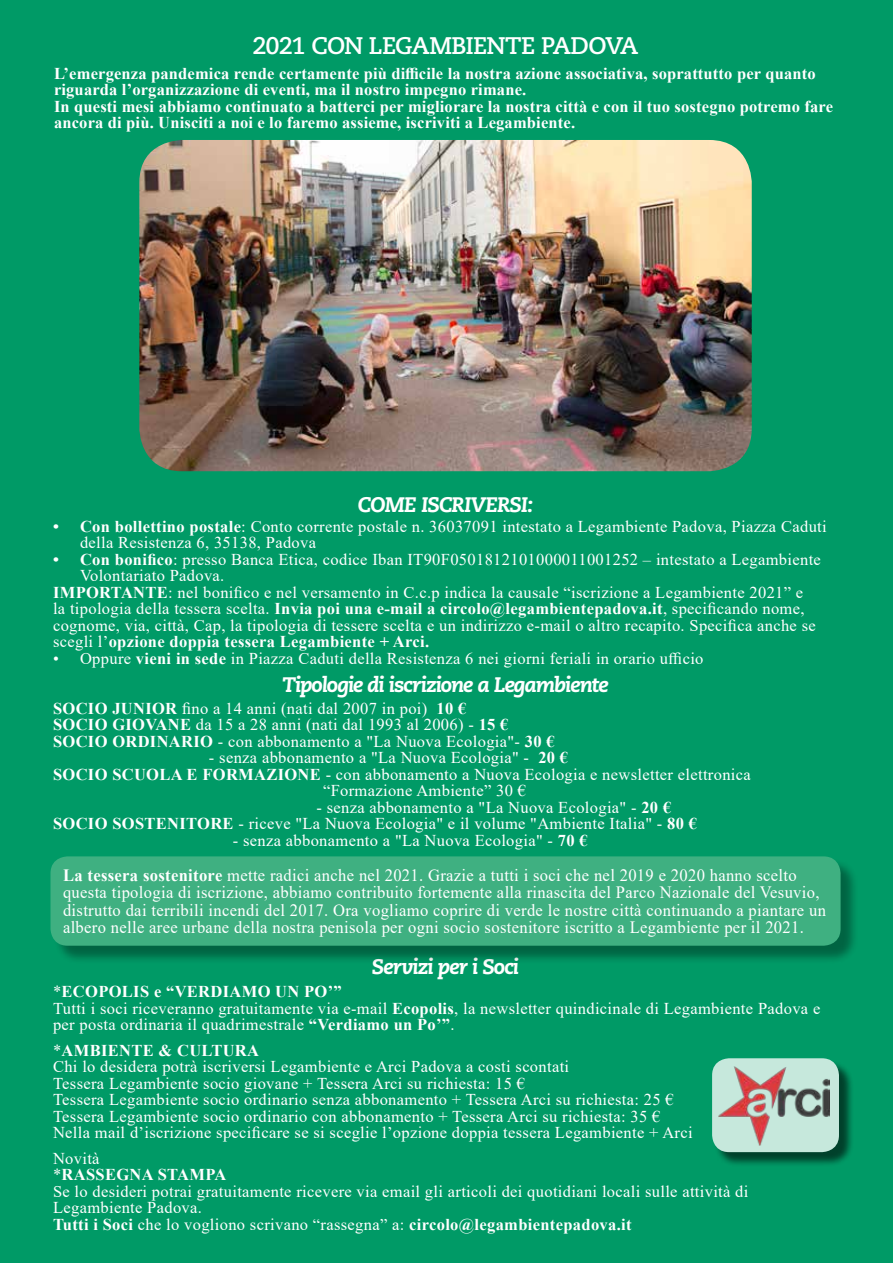
<style>
.page{position:relative;width:893px;height:1263px;background:#009a66}
.page>*{position:absolute;margin:0;border:0;box-sizing:border-box;transform-origin:0 0}
.t1{font:700 24px "Caecilia LT Std";letter-spacing:-.04em;color:#fff}
.t2{font:italic 800 21px "Caecilia LT Std";letter-spacing:-.045em;color:#fff}
.t3{font:17.25px/17.2px "Times New Roman";letter-spacing:.02em;color:#fff;scale:.96 1}
.t4{font:16.5px/16.5px "Times New Roman";letter-spacing:.02em;color:#fff}
.t5{font:700 16.5px/16.5px "Times New Roman";letter-spacing:.01em;color:#fff}
.s1{font-weight:700}
.s2{font-weight:400}
</style>
<div class="page">
<div style="left:53px;top:859px;width:807px;height:105px;background:#000;opacity:.75"></div>
<div style="left:50px;top:856px;width:791px;height:90px;background:#3fb081;border-radius:17px"></div>
<img style="left:139px;top:140px;width:613px;height:331px">
<div style="left:714px;top:1060px;width:140px;height:107px;background:#000;opacity:.75"></div>
<div style="left:712px;top:1058px;width:127px;height:94px;background:#c6e8dc;border-radius:17px"></div>
<img style="left:718px;top:1066px;width:112px;height:80px">
<h1 class="t1" style="left:253px;top:31px;width:387px">2021 CON LEGAMBIENTE PADOVA</h1>
<p class="t5" style="left:54px;top:64px;width:781px">L’emergenza pandemica rende certamente più difficile la nostra azione associativa, soprattutto per quanto riguarda l’organizzazione di eventi, ma il nostro impegno rimane.<br>In questi mesi abbiamo continuato a batterci per migliorare la nostra città e con il tuo sostegno potremo fare ancora di più. Unisciti a noi e lo faremo assieme, iscriviti a Legambiente.</p>
<p class="t2" style="left:358px;top:492px;width:177px">COME ISCRIVERSI:</p>
<p class="t4" style="left:80px;top:517px;width:748px;text-indent:-27px"><span class="s1">• Con bollettino postale</span>: Conto corrente postale n. 36037091 intestato a Legambiente Padova, Piazza Caduti della Resistenza 6, 35138, Padova</p>
<p class="t4" style="left:53px;top:550px;width:769px"><span class="s1">• Con bonifico</span>: presso Banca Etica, codice Iban IT90F0501812101000011001252 – intestato a Legambiente</p>
<p class="t4" style="left:80px;top:567px;width:146px">Volontariato Padova.</p>
<p class="t4" style="left:53px;top:583px;width:752px"><span class="s1">IMPORTANTE</span>: nel bonifico e nel versamento in C.c.p indica la causale “iscrizione a Legambiente 2021” e</p>
<p class="t4" style="left:53px;top:600px;width:753px">la tipologia della tessera scelta. <span class="s1">Invia poi una e-mail a circolo@legambientepadova.it</span>, specificando nome,</p>
<p class="t4" style="left:53px;top:616px;width:764px">cognome, via, città, Cap, la tipologia di tessere scelta e un indirizzo e-mail o altro recapito. Specifica anche se</p>
<p class="t5" style="left:53px;top:633px;width:378px"><span class="s2">scegli l’</span>opzione doppia tessera Legambiente + Arci.</p>
<p class="t4" style="left:53px;top:649px;width:652px">• Oppure <span class="s1">vieni in sede</span> in Piazza Caduti della Resistenza 6 nei giorni feriali in orario ufficio</p>
<p class="t2" style="left:282px;top:672px;width:328px">Tipologie di iscrizione a Legambiente</p>
<p class="t4" style="left:53px;top:699px;width:503px"><span class="s1">SOCIO JUNIOR</span> fino a 14 anni (nati dal 2007 in poi) <span class="s1">10 €<br>SOCIO GIOVANE</span> da 15 a 28 anni (nati dal 1993 al 2006) - <span class="s1">15 €<br>SOCIO ORDINARIO</span> - con abbonamento a "La Nuova Ecologia"- <span class="s1">30 €</span></p>
<p class="t4" style="left:209px;top:749px;width:361px">- senza abbonamento a "La Nuova Ecologia" - <span class="s1">20 €</span></p>
<p class="t4" style="left:53px;top:765px;width:699px"><span class="s1">SOCIO SCUOLA E FORMAZIONE</span> - con abbonamento a Nuova Ecologia e newsletter elettronica</p>
<p class="t4" style="left:323px;top:782px;width:205px">“Formazione Ambiente” 30 €</p>
<p class="t4" style="left:53px;top:798px;width:645px;text-indent:263px">- senza abbonamento a "La Nuova Ecologia" - <span class="s1">20 €<br>SOCIO SOSTENITORE</span> - riceve "La Nuova Ecologia" e il volume "Ambiente Italia" - <span class="s1">80 €</span></p>
<p class="t4" style="left:233px;top:831px;width:356px">- senza abbonamento a "La Nuova Ecologia" - <span class="s1">70 €</span></p>
<p class="t3" style="left:63px;top:866px;width:796px"><span class="s1">La tessera sostenitore</span> mette radici anche nel 2021. Grazie a tutti i soci che nel 2019 e 2020 hanno scelto questa tipologia di iscrizione, abbiamo contribuito fortemente alla rinascita del Parco Nazionale del Vesuvio, distrutto dai terribili incendi del 2017. Ora vogliamo coprire di verde le nostre città continuando a piantare un albero nelle aree urbane della nostra penisola per ogni socio sostenitore iscritto a Legambiente per il 2021.</p>
<p class="t2" style="left:372px;top:954px;width:149px">Servizi per i Soci</p>
<p class="t4" style="left:53px;top:983px;width:769px">*<span class="s1">ECOPOLIS e “VERDIAMO UN PO’”<br></span>Tutti i soci riceveranno gratuitamente via e-mail <span class="s1">Ecopolis</span>, la newsletter quindicinale di Legambiente Padova e per posta ordinaria il quadrimestrale <span class="s1">“Verdiamo un Po’”</span>.</p>
<p class="t4" style="left:53px;top:1041px;width:641px">*<span class="s1">AMBIENTE &amp; CULTURA<br></span>Chi lo desidera potrà iscriversi Legambiente e Arci Padova a costi scontati<br>Tessera Legambiente socio giovane + Tessera Arci su richiesta: 15 €<br>Tessera Legambiente socio ordinario senza abbonamento + Tessera Arci su richiesta: 25 € Tessera Legambiente socio ordinario con abbonamento + Tessera Arci su richiesta: 35 € Nella mail d’iscrizione specificare se si sceglie l’opzione doppia tessera Legambiente + Arci</p>
<p class="t4" style="left:53px;top:1149px;width:697px">Novità<br>*<span class="s1">RASSEGNA STAMPA<br></span>Se lo desideri potrai gratuitamente ricevere via email gli articoli dei quotidiani locali sulle attività di Legambiente Padova.<br><span class="s1">Tutti i Soci</span> che lo vogliono scrivano “rassegna” a: <span class="s1">circolo@legambientepadova.it</span></p>
</div>
